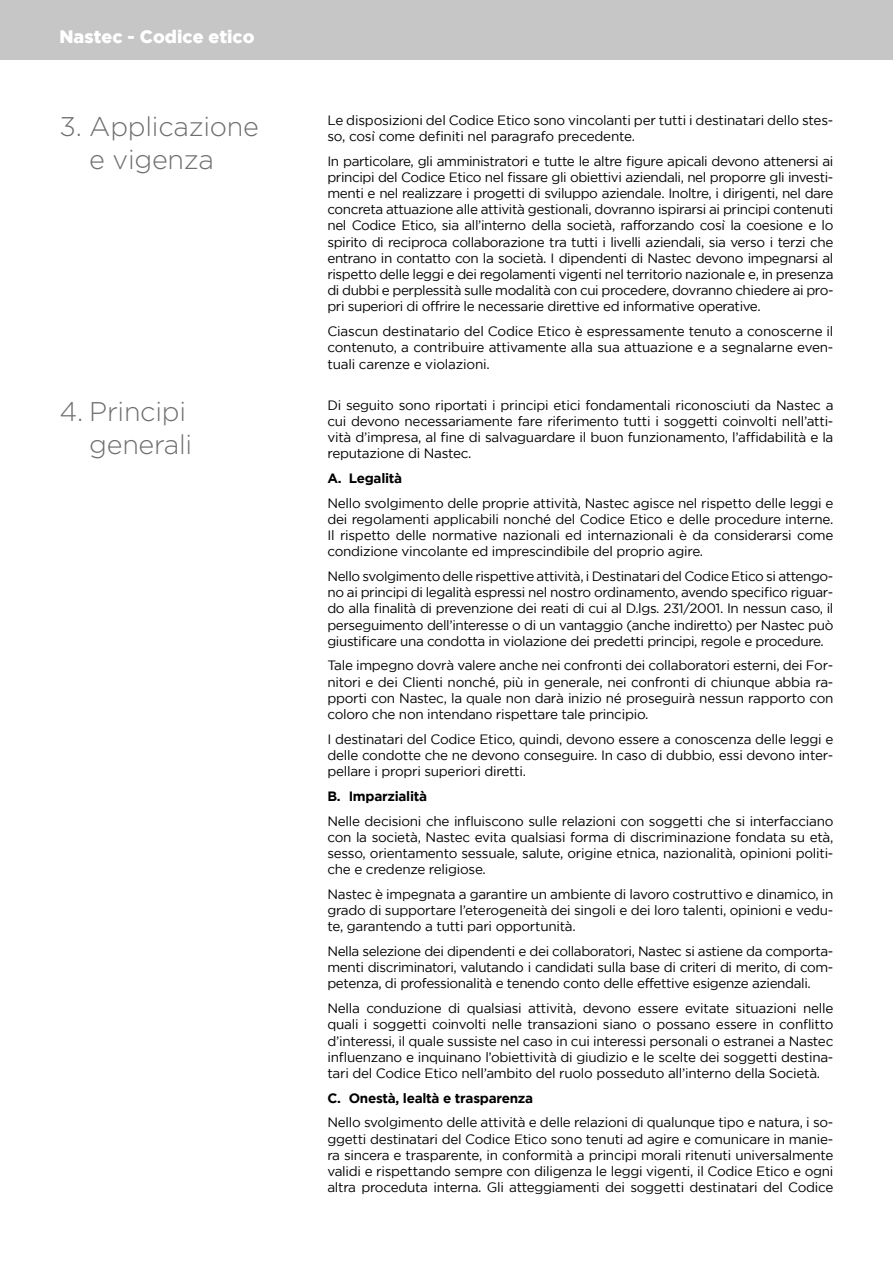
<style>
.page{position:relative;width:893px;height:1263px;background:#fff}
.page>*{position:absolute;margin:0;border:0;box-sizing:border-box;transform-origin:0 0}
.t1{font:300 27px/32.4px "Gotham";letter-spacing:-.01em;color:#706f6f;text-align:center}
.t2{font:900 18px "Gotham";color:#fff}
.t3{font:13.5px/16.2px "Gotham";letter-spacing:-.02em;color:#000;text-align:justify}
.t4{font:700 13.5px "Gotham";letter-spacing:-.02em;color:#000}
</style>
<div class="page">
<div style="left:0;top:0;width:893px;height:60px;background:#c6c6c6"></div>
<h2 class="t2" style="left:60px;top:26px;width:197px">Nastec - Codice etico</h2>
<h1 class="t1" style="left:60px;top:110px;width:201px">3. Applicazione e vigenza</h1>
<h1 class="t1" style="left:60px;top:395px;width:134px;text-align:right">4. Principi generali</h1>
<p class="t3" style="left:327px;top:112px;width:507px">Le disposizioni del Codice Etico sono vincolanti per tutti i destinatari dello stes&shy;so, così come definiti nel paragrafo precedente.</p>
<p class="t3" style="left:327px;top:152px;width:508px">In particolare, gli amministratori e tutte le altre figure apicali devono attenersi ai principi del Codice Etico nel fissare gli obiettivi aziendali, nel proporre gli investi&shy;menti e nel realizzare i progetti di sviluppo aziendale. Inoltre, i dirigenti, nel dare concreta attuazione alle attività gestionali, dovranno ispirarsi ai principi contenuti nel Codice Etico, sia all’interno della società, rafforzando così la coesione e lo spirito di reciproca collaborazione tra tutti i livelli aziendali, sia verso i terzi che entrano in contatto con la società. I dipendenti di Nastec devono impegnarsi al rispetto delle leggi e dei regolamenti vigenti nel territorio nazionale e, in presenza di dubbi e perplessità sulle modalità con cui procedere, dovranno chiedere ai pro&shy;pri superiori di offrire le necessarie direttive ed informative operative.</p>
<p class="t3" style="left:327px;top:323px;width:508px">Ciascun destinatario del Codice Etico è espressamente tenuto a conoscerne il contenuto, a contribuire attivamente alla sua attuazione e a segnalarne even&shy;tuali carenze e violazioni.</p>
<p class="t3" style="left:327px;top:396px;width:508px">Di seguito sono riportati i principi etici fondamentali riconosciuti da Nastec a cui devono necessariamente fare riferimento tutti i soggetti coinvolti nell’atti&shy;vità d’impresa, al fine di salvaguardare il buon funzionamento, l’affidabilità e la reputazione di Nastec.</p>
<p class="t4" style="left:327px;top:470px;width:76px">A. Legalità</p>
<p class="t3" style="left:327px;top:494px;width:508px">Nello svolgimento delle proprie attività, Nastec agisce nel rispetto delle leggi e dei regolamenti applicabili nonché del Codice Etico e delle procedure interne.<br>Il rispetto delle normative nazionali ed internazionali è da considerarsi come condizione vincolante ed imprescindibile del proprio agire.</p>
<p class="t3" style="left:327px;top:568px;width:507px">Nello svolgimento delle rispettive attività, i Destinatari del Codice Etico si attengo&shy;no ai principi di legalità espressi nel nostro ordinamento, avendo specifico riguar&shy;do alla finalità di prevenzione dei reati di cui al D.lgs. 231/2001. In nessun caso, il perseguimento dell’interesse o di un vantaggio (anche indiretto) per Nastec può giustificare una condotta in violazione dei predetti principi, regole e procedure.</p>
<p class="t3" style="left:327px;top:657px;width:508px">Tale impegno dovrà valere anche nei confronti dei collaboratori esterni, dei For&shy;nitori e dei Clienti nonché, più in generale, nei confronti di chiunque abbia ra&shy;pporti con Nastec, la quale non darà inizio né proseguirà nessun rapporto con coloro che non intendano rispettare tale principio.</p>
<p class="t3" style="left:327px;top:731px;width:507px">I destinatari del Codice Etico, quindi, devono essere a conoscenza delle leggi e delle condotte che ne devono conseguire. In caso di dubbio, essi devono inter&shy;pellare i propri superiori diretti.</p>
<p class="t4" style="left:327px;top:788px;width:101px">B. Imparzialità</p>
<p class="t3" style="left:327px;top:812px;width:508px">Nelle decisioni che influiscono sulle relazioni con soggetti che si interfacciano con la società, Nastec evita qualsiasi forma di discriminazione fondata su età, sesso, orientamento sessuale, salute, origine etnica, nazionalità, opinioni politi&shy;che e credenze religiose.</p>
<p class="t3" style="left:327px;top:886px;width:508px">Nastec è impegnata a garantire un ambiente di lavoro costruttivo e dinamico, in grado di supportare l’eterogeneità dei singoli e dei loro talenti, opinioni e vedu&shy;te, garantendo a tutti pari opportunità.</p>
<p class="t3" style="left:327px;top:943px;width:507px">Nella selezione dei dipendenti e dei collaboratori, Nastec si astiene da comporta&shy;menti discriminatori, valutando i candidati sulla base di criteri di merito, di com&shy;petenza, di professionalità e tenendo conto delle effettive esigenze aziendali.</p>
<p class="t3" style="left:327px;top:1000px;width:508px">Nella conduzione di qualsiasi attività, devono essere evitate situazioni nelle quali i soggetti coinvolti nelle transazioni siano o possano essere in conflitto d’interessi, il quale sussiste nel caso in cui interessi personali o estranei a Nastec influenzano e inquinano l’obiettività di giudizio e le scelte dei soggetti destina&shy;tari del Codice Etico nell’ambito del ruolo posseduto all’interno della Società.</p>
<p class="t4" style="left:327px;top:1090px;width:207px">C. Onestà, lealtà e trasparenza</p>
<p class="t3" style="left:327px;top:1114px;width:508px">Nello svolgimento delle attività e delle relazioni di qualunque tipo e natura, i so&shy;ggetti destinatari del Codice Etico sono tenuti ad agire e comunicare in manie&shy;ra sincera e trasparente, in conformità a principi morali ritenuti universalmente validi e rispettando sempre con diligenza le leggi vigenti, il Codice Etico e ogni altra proceduta interna. Gli atteggiamenti dei soggetti destinatari del Codice</p>
</div>
